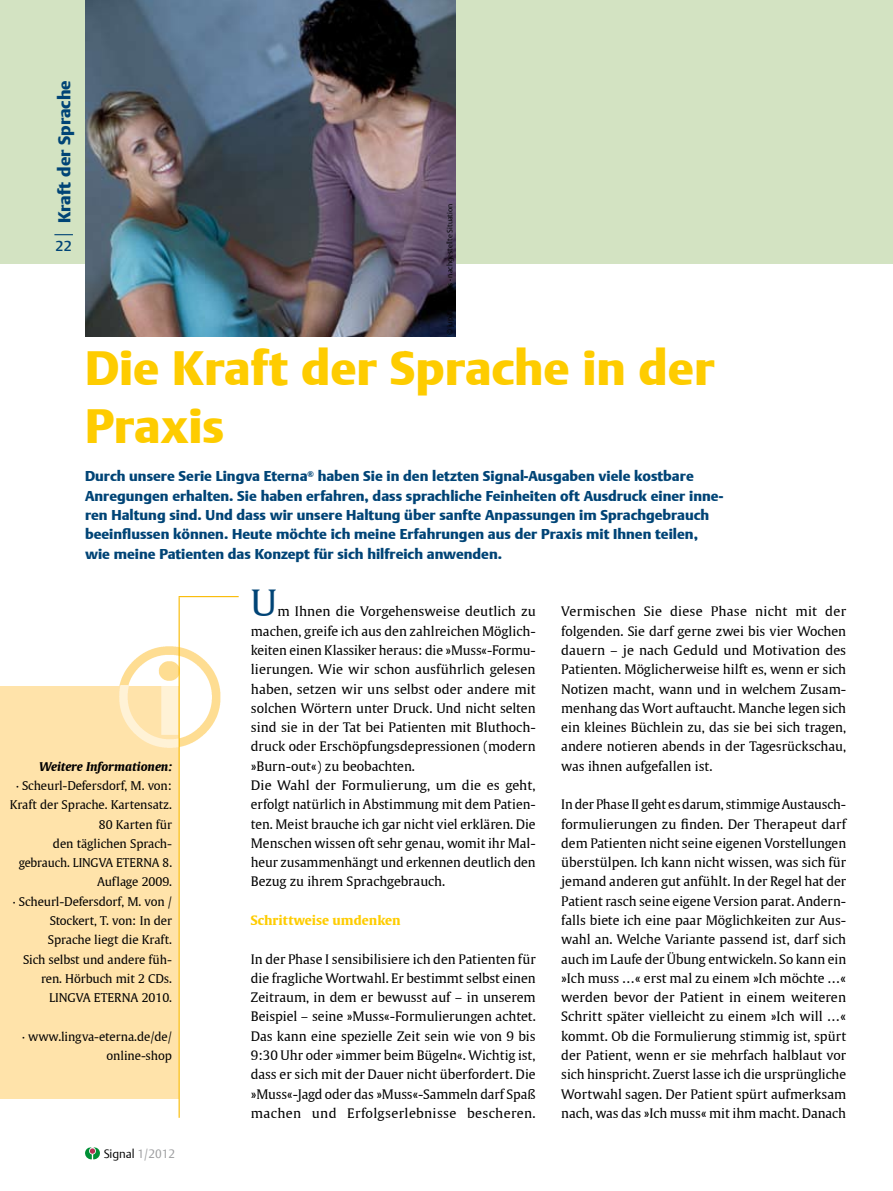
<style>
.page{position:relative;width:893px;height:1191px;background:#fff}
.page>*{position:absolute;margin:0;border:0;box-sizing:border-box;transform-origin:0 0}
.t1{font:900 48px/57.9px "Thieme Argo 2008";color:#fecc00}
.t2{font:36px "Thieme Gulliver 2008";color:#004476}
.t3{font:900 17.25px "Thieme Argo 2008";color:#004476}
.t4{font:900 14.25px/19.4px "Thieme Argo 2008";color:#004476}
.t5{font:500 14.25px "Thieme Argo 2008";color:#004476}
.t6{font:13.05px/19.2px "Thieme Gulliver 2008";color:#000;text-align:justify}
.t7{font:700 13.05px "Thieme Gulliver 2008";color:#fecc00}
.t8{font:12px/19.4px "Thieme Gulliver 2008";letter-spacing:-.005em;color:#000;text-align:right}
.t9{font:italic 700 12px "Thieme Gulliver 2008";letter-spacing:-.005em;color:#000}
.t10{font:300 12px "Thieme Argo 2008";color:#000}
.t11{font:300 7.5px "Thieme Argo 2008";color:#000}
.s1{color:#9c9d9f}
</style>
<div class="page">
<div style="left:0;top:0;width:893px;height:264px;background:#d3e3c2"></div>
<svg style="left:54px;top:234px;width:19px;height:1px"></svg>
<img style="left:119px;top:642px;width:102px;height:105px">
<div style="left:0;top:686px;width:179px;height:412px;background:#ffe3aa"></div>
<img style="left:119px;top:686px;width:60px;height:65px">
<hr style="left:179px;top:596px;width:60px;height:1px;background:#faba00">
<hr style="left:179px;top:597px;width:1px;height:520px;background:#faba00">
<img style="left:85px;top:0;width:370px;height:336px">
<svg style="left:85px;top:1147px;width:15px;height:12px"></svg>
<h3 class="t3" style="left:53px;top:223px;width:144px;rotate:-90deg">Kraft der Sprache</h3>
<p class="t5" style="left:56px;top:236px;width:18px">22</p>
<p class="t11" style="left:445px;top:335px;width:133px;rotate:-90deg">© jupiterimages - nachgestellte Situation</p>
<h1 class="t1" style="left:85px;top:340px;width:631px">Die Kraft der Sprache in der<br>Praxis</h1>
<p class="t4" style="left:85px;top:467px;width:639px">Durch unsere Serie Lingva Eterna<sup>®</sup> haben Sie in den letzten Signal-Ausgaben viele kostbare Anregungen erhalten. Sie haben erfahren, dass sprachliche Feinheiten oft Ausdruck einer inne&shy;ren Haltung sind. Und dass wir unsere Haltung über sanfte Anpassungen im Sprachgebrauch beeinflussen können. Heute möchte ich meine Erfahrungen aus der Praxis mit Ihnen teilen, wie meine Patienten das Konzept für sich hilfreich anwenden.</p>
<p class="t9" style="left:39px;top:756px;width:135px">Weitere Informationen:</p>
<p class="t8" style="left:10px;top:775px;width:164px">∙ Scheurl-Defersdorf, M. von:<br>Kraft der Sprache. Kartensatz.<br>80 Karten für<br>den täglichen Sprach&shy;gebrauch. LINGVA ETERNA 8.<br>Auflage 2009.<br>∙ Scheurl-Defersdorf, M. von /<br>Stockert, T. von: In der<br>Sprache liegt die Kraft.<br>Sich selbst und andere füh‑ ren. Hörbuch mit 2 CDs.<br>LINGVA ETERNA 2010.</p>
<p class="t8" style="left:22px;top:1026px;width:151px">∙ www.lingva-eterna.de/de/ online-shop</p>
<p class="t10" style="left:104px;top:1145px;width:73px">Signal <span class="s1">1/2012</span></p>
<h2 class="t2" style="left:251px;top:576px;width:28px">U</h2>
<p class="t6" style="left:251px;top:601px;width:286px;text-align:left;text-indent:27px">m Ihnen die Vorgehensweise deutlich zu machen, greife ich aus den zahlreichen Möglich‑ keiten einen Klassiker heraus: die »Muss«-Formu&shy;lierungen. Wie wir schon ausführlich gelesen haben, setzen wir uns selbst oder andere mit solchen Wörtern unter Druck. Und nicht selten sind sie in der Tat bei Patienten mit Bluthoch‑ druck oder Erschöpfungsdepressionen (modern »Burn-out«) zu beobachten.<br>Die Wahl der Formulierung, um die es geht, erfolgt natürlich in Abstimmung mit dem Patien&shy;ten. Meist brauche ich gar nicht viel erklären. Die Menschen wissen oft sehr genau, womit ihr Mal‑ heur zusammenhängt und erkennen deutlich den Bezug zu ihrem Sprachgebrauch.</p>
<p class="t7" style="left:251px;top:909px;width:151px">Schrittweise umdenken</p>
<p class="t6" style="left:251px;top:948px;width:286px">In der Phase I sensibilisiere ich den Patienten für die fragliche Wortwahl. Er bestimmt selbst einen Zeitraum, in dem er bewusst auf – in unserem Beispiel – seine »Muss«-Formulierungen achtet.<br>Das kann eine spezielle Zeit sein wie von 9 bis 9:30 Uhr oder »immer beim Bügeln«. Wichtig ist, dass er sich mit der Dauer nicht überfordert. Die »Muss«-Jagd oder das »Muss«-Sammeln darf Spaß machen und Erfolgserlebnisse bescheren.</p>
<p class="t6" style="left:561px;top:601px;width:286px">Vermischen Sie diese Phase nicht mit der folgenden. Sie darf gerne zwei bis vier Wochen dauern – je nach Geduld und Motivation des Patienten. Möglicherweise hilft es, wenn er sich Notizen macht, wann und in welchem Zusam‑ menhang das Wort auftaucht. Manche legen sich ein kleines Büchlein zu, das sie bei sich tragen, andere notieren abends in der Tagesrückschau, was ihnen aufgefallen ist.</p>
<p class="t6" style="left:561px;top:794px;width:286px">In der Phase II geht es darum, stimmige Austausch&shy;formulierungen zu finden. Der Therapeut darf dem Patienten nicht seine eigenen Vorstellungen überstülpen. Ich kann nicht wissen, was sich für jemand anderen gut anfühlt. In der Regel hat der Patient rasch seine eigene Version parat. Andern‑ falls biete ich eine paar Möglichkeiten zur Aus‑ wahl an. Welche Variante passend ist, darf sich auch im Laufe der Übung entwickeln. So kann ein »Ich muss …« erst mal zu einem »Ich möchte …« werden bevor der Patient in einem weiteren Schritt später vielleicht zu einem »Ich will …« kommt. Ob die Formulierung stimmig ist, spürt der Pa-tient, wenn er sie mehrfach halblaut vor sich hinspricht. Zuerst lasse ich die ursprüngliche Wortwahl sagen. Der Patient spürt aufmerksam nach, was das »Ich muss« mit ihm macht. Danach</p>
</div>
